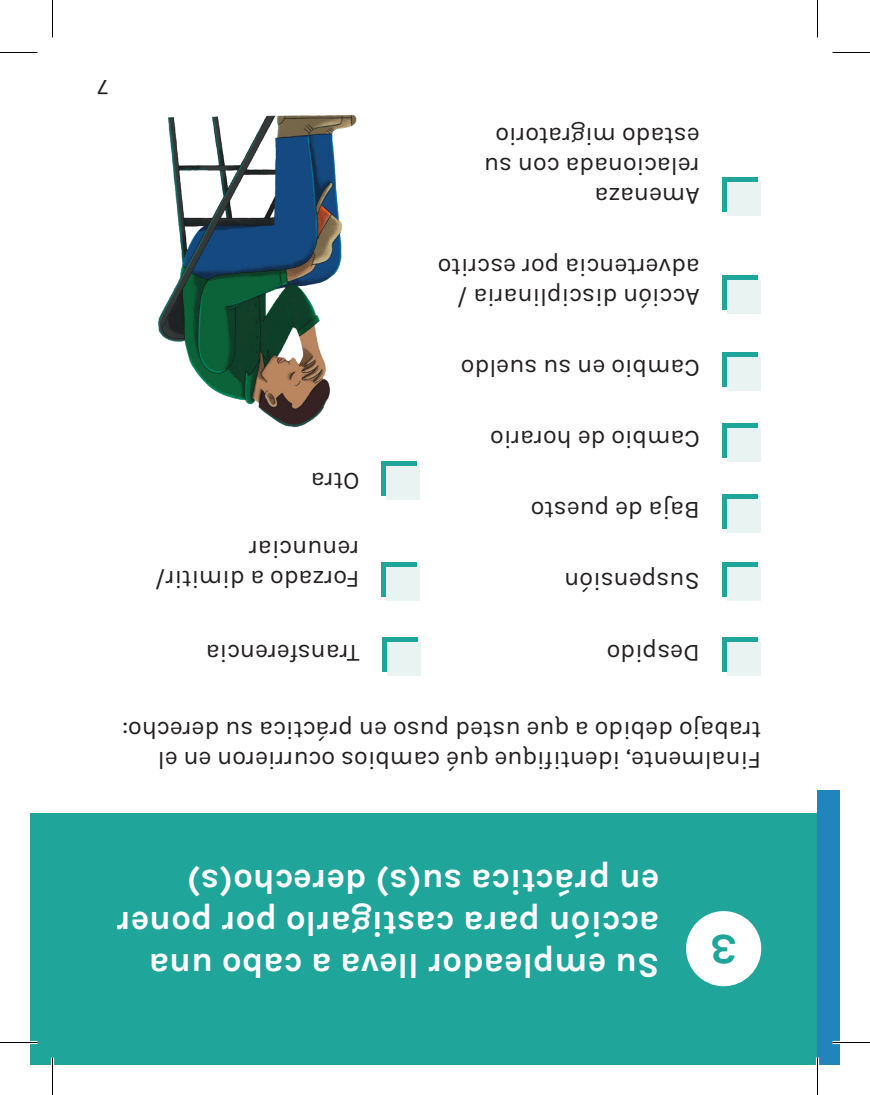
<style>
.page{position:relative;width:870px;height:1095px;background:#fff}
.page>*{position:absolute;margin:0;border:0;box-sizing:border-box;transform-origin:0 0}
.t1{font:700 43.25px "Karla";color:#1fa599}
.t2{font:700 35px/42px "Karla";color:#fff}
.t3{font:25px/30px "Karla";color:#231f20}
.t4{font:22.5px "Karla";color:#231f20}
</style>
<div class="page">
<div style="left:30px;top:814px;width:788px;height:251px;background:#1fa599"></div>
<div style="left:722px;top:637px;width:36px;height:35px;background:#1fa599"></div>
<div style="left:722px;top:562px;width:36px;height:35px;background:#1fa599"></div>
<div style="left:722px;top:494px;width:36px;height:35px;background:#1fa599"></div>
<div style="left:722px;top:423px;width:36px;height:35px;background:#1fa599"></div>
<div style="left:722px;top:352px;width:36px;height:35px;background:#1fa599"></div>
<svg style="left:722px;top:276px;width:36px;height:34px"></svg>
<div style="left:722px;top:177px;width:36px;height:35px;background:#1fa599"></div>
<div style="left:728px;top:642px;width:33px;height:34px;background:#e9f3f1"></div>
<div style="left:728px;top:567px;width:33px;height:34px;background:#e9f3f1"></div>
<div style="left:728px;top:499px;width:33px;height:34px;background:#e9f3f1"></div>
<div style="left:728px;top:428px;width:33px;height:34px;background:#e9f3f1"></div>
<div style="left:728px;top:357px;width:33px;height:34px;background:#e9f3f1"></div>
<div style="left:728px;top:281px;width:33px;height:33px;background:#e9f3f1"></div>
<div style="left:728px;top:182px;width:33px;height:33px;background:#e9f3f1"></div>
<div style="left:382px;top:637px;width:36px;height:35px;background:#1fa599"></div>
<div style="left:387px;top:642px;width:34px;height:34px;background:#e9f3f1"></div>
<img style="left:158px;top:114px;width:199px;height:314px">
<div style="left:381px;top:461px;width:36px;height:35px;background:linear-gradient(to right,#1fa599,#1fa599)"></div>
<div style="left:381px;top:562px;width:36px;height:35px;background:#1fa599"></div>
<div style="left:387px;top:467px;width:33px;height:33px;background:#e9f3f1"></div>
<div style="left:387px;top:567px;width:33px;height:34px;background:#e9f3f1"></div>
<div style="left:686px;top:911px;width:75px;height:75px;background:#fff;border-radius:50%"></div>
<div style="left:818px;top:790px;width:22px;height:275px;background:#2184ba"></div>
<hr style="left:0;top:1041px;width:38px;height:3px;background:#fff">
<hr style="left:832px;top:1041px;width:38px;height:3px;background:#fff">
<hr style="left:51px;top:1058px;width:3px;height:37px;background:#fff">
<hr style="left:816px;top:1058px;width:3px;height:37px;background:#fff">
<hr style="left:0;top:52px;width:38px;height:1px;background:#000">
<hr style="left:832px;top:52px;width:38px;height:1px;background:#000">
<hr style="left:0;top:1042px;width:38px;height:1px;background:#000">
<hr style="left:832px;top:1042px;width:38px;height:1px;background:#000">
<hr style="left:52px;top:0;width:1px;height:38px;background:#000">
<hr style="left:52px;top:1058px;width:1px;height:37px;background:#000">
<hr style="left:817px;top:0;width:1px;height:38px;background:#000">
<hr style="left:817px;top:1058px;width:1px;height:37px;background:#000">
<p class="t4" style="left:108px;top:102px;width:12px;rotate:-180deg">7</p>
<p class="t3" style="left:359px;top:497px;width:50px;rotate:-180deg">Otra</p>
<p class="t3" style="left:359px;top:596px;width:206px;rotate:-180deg">Forzado a dimitir/ renunciar</p>
<p class="t3" style="left:359px;top:669px;width:155px;rotate:-180deg">Transferencia</p>
<p class="t3" style="left:700px;top:212px;width:217px;rotate:-180deg">Amenaza relacionada con su estado migratorio</p>
<p class="t3" style="left:700px;top:313px;width:263px;rotate:-180deg">Acción disciplinaria / advertencia por escrito</p>
<p class="t3" style="left:700px;top:384px;width:240px;rotate:-180deg">Cambio en su sueldo</p>
<p class="t3" style="left:700px;top:455px;width:211px;rotate:-180deg">Cambio de horario</p>
<p class="t3" style="left:700px;top:526px;width:171px;rotate:-180deg">Baja de puesto</p>
<p class="t3" style="left:700px;top:597px;width:137px;rotate:-180deg">Suspensión</p>
<p class="t3" style="left:700px;top:669px;width:94px;rotate:-180deg">Despido</p>
<p class="t3" style="left:761px;top:776px;width:640px;rotate:-180deg">Finalmente, identifique qué cambios ocurrieron en el trabajo debido a que usted puso en práctica su derecho:</p>
<p class="t2" style="left:660px;top:987px;width:545px;rotate:-180deg">Su empleador lleva a cabo una acción para castigarlo por poner en práctica su(s) derecho(s)</p>
<p class="t1" style="left:737px;top:974px;width:28px;rotate:-180deg">3</p>
</div>
